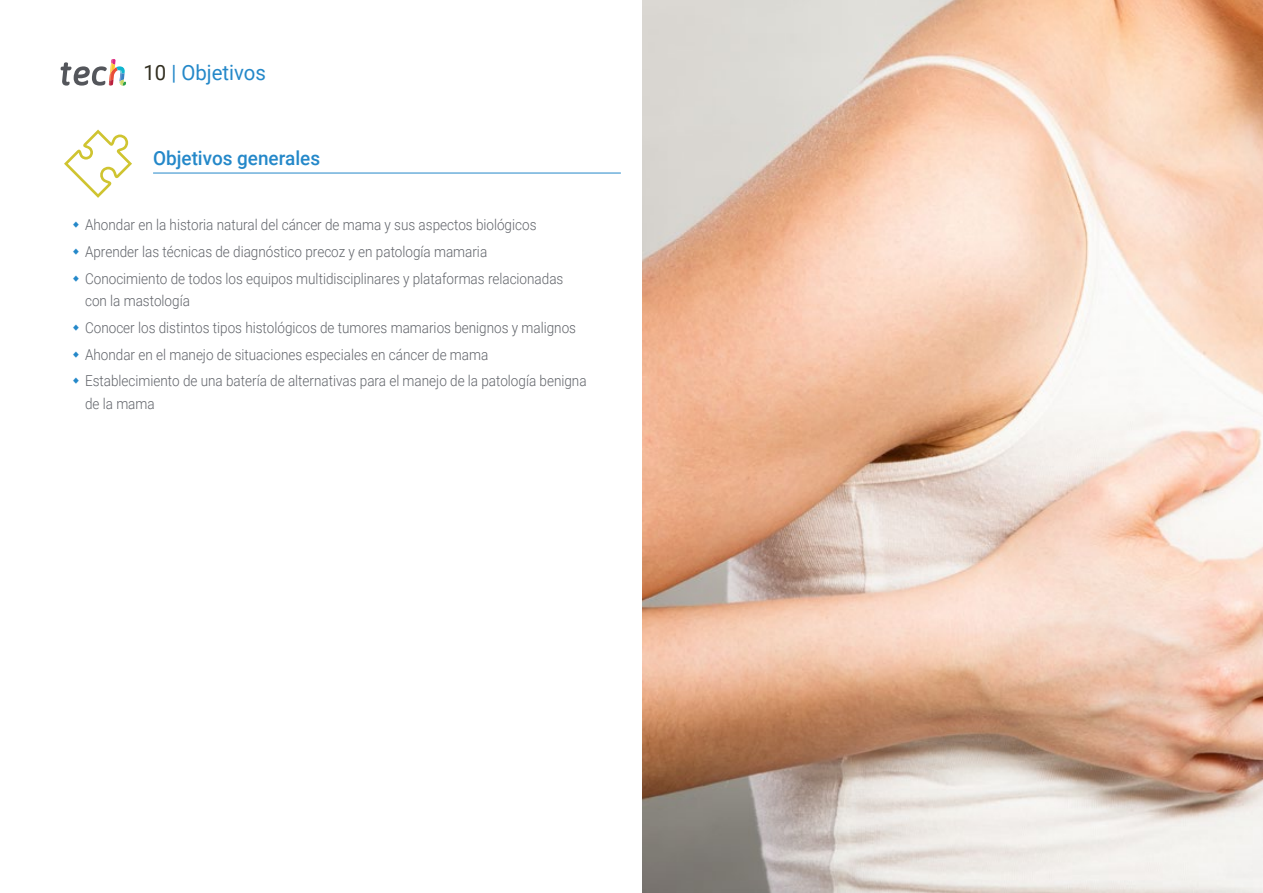
<style>
.page{position:relative;width:1263px;height:893px;background:#fff}
.page>*{position:absolute;margin:0;border:0;box-sizing:border-box;transform-origin:0 0}
.t1{font:21px "Roboto";color:#2488c9}
.t2{font:500 19.5px "Roboto";color:#2488c9}
.t3{font:300 15px/26.7px "Roboto";color:#61646a;scale:.9 1}
.s1{color:#312e20}
</style>
<div class="page">
<hr style="left:153px;top:173px;width:468px;height:1px;background:#2488c9">
<svg style="left:64px;top:130px;width:68px;height:68px"></svg>
<img style="left:642px;top:0;width:621px;height:893px">
<svg style="left:61px;top:59px;width:65px;height:27px"></svg>
<h1 class="t1" style="left:144px;top:57px;width:124px"><span class="s1">10</span> | Objetivos</h1>
<h2 class="t2" style="left:153px;top:144px;width:169px">Objetivos generales</h2>
<p class="t3" style="left:85px;top:211px;width:533px">Ahondar en la historia natural del cáncer de mama y sus aspectos biológicos<br>Aprender las técnicas de diagnóstico precoz y en patología mamaria<br>Conocimiento de todos los equipos multidisciplinares y plataformas relacionadas</p>
<p class="t3" style="left:85px;top:287px;width:559px">con la mastología<br>Conocer los distintos tipos histológicos de tumores mamarios benignos y malignos Ahondar en el manejo de situaciones especiales en cáncer de mama Establecimiento de una batería de alternativas para el manejo de la patología benigna</p>
<p class="t3" style="left:85px;top:390px;width:79px">de la mama</p>
</div>
